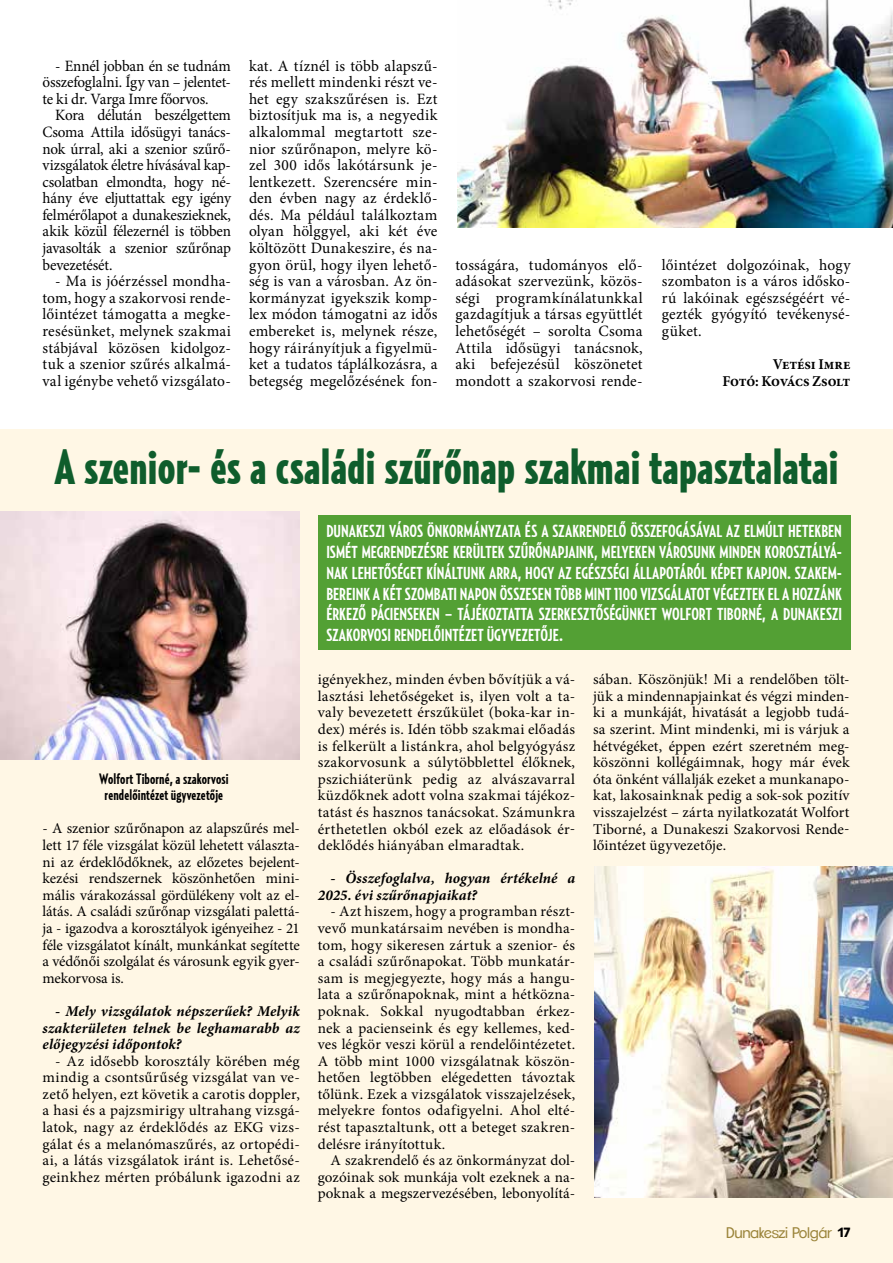
<style>
.page{position:relative;width:893px;height:1263px;background:#fff}
.page>*{position:absolute;margin:0;border:0;box-sizing:border-box;transform-origin:0 0}
.t1{font:900 extra-condensed 49.5px "Relay";letter-spacing:.005em;color:#0f5d2c}
.t2{font:700 extra-condensed 17.25px/20.7px "Relay";color:#fff;text-align:justify}
.t3{font:15.75px/16.6px "Minion Pro";letter-spacing:.01em;color:#000;text-align:justify}
.t4{font:15.75px/16.6px "Minion Pro";letter-spacing:.01em;color:#000;text-align:justify;scale:.96 1}
.t5{font:15px/16.6px "Minion Pro";letter-spacing:.01em;color:#000;text-align:justify}
.t6{font:italic 700 15px/16.6px "Minion Pro";letter-spacing:.01em;color:#000;text-align:justify}
.t7{font:700 extra-condensed 15px/16.5px "Relay";letter-spacing:.005em;color:#000;text-align:center}
.t8{font:700 15px/16.6px "Minion Pro";letter-spacing:-.015em;color:#000;text-align:right;scale:.96 1}
.t9{font:15px "Clemente P Dag";letter-spacing:-.02em;color:#9b843a}
.s1{font-family:"Polo Ze 11 K Bold";color:#000}
</style>
<div class="page">
<div style="left:0;top:429px;width:893px;height:834px;background:#fff6df"></div>
<hr style="left:0;top:0;width:1px;height:386px;background:#0f5d2c">
<img style="left:594px;top:867px;width:299px;height:330px">
<img style="left:0;top:512px;width:300px;height:248px">
<div style="left:318px;top:515px;width:532px;height:134px;background:#53a034"></div>
<img style="left:457px;top:0;width:436px;height:227px">
<p class="t4" style="left:43px;top:57px;width:198px;text-indent:13px">- Ennél jobban én se tudnám összefoglalni. Így van – jelentet&shy;te ki dr. Varga Imre főorvos.</p>
<p class="t4" style="left:43px;top:107px;width:198px;text-indent:13px">Kora délután beszélgettem Csoma Attila idősügyi tanács&shy;nok úrral, aki a szenior szűrő&shy;vizsgálatok életre hívásával kap&shy;csolatban elmondta, hogy né&shy;hány éve eljuttattak egy igény felmérőlapot a dunakeszieknek, akik közül félezernél is többen javasolták a szenior szűrőnap bevezetését.</p>
<p class="t3" style="left:43px;top:273px;width:190px;text-indent:13px">- Ma is jóérzéssel mondha&shy;tom, hogy a szakorvosi rende&shy;lőintézet támogatta a megke&shy;resésünket, melynek szakmai stábjával közösen kidolgoz&shy;tuk a szenior szűrés alkalmá&shy;val igénybe vehető vizsgálato-</p>
<p class="t3" style="left:249px;top:57px;width:190px">kat. A tíznél is több alapszű&shy;rés mellett mindenki részt ve&shy;het egy szakszűrésen is. Ezt biztosítjuk ma is, a negyedik alkalommal megtartott sze&shy;nior szűrőnapon, melyre kö&shy;zel 300 idős lakótársunk je&shy;lentkezett. Szerencsére min&shy;den évben nagy az érdeklő&shy;dés. Ma például találkoztam olyan hölggyel, aki két éve költözött Dunakeszire, és na&shy;gyon örül, hogy ilyen lehető&shy;ség is van a városban. Az ön&shy;kormányzat igyekszik komp&shy;lex módon támogatni az idős embereket is, melynek része, hogy ráirányítjuk a figyelmü&shy;ket a tudatos táplálkozásra, a betegség megelőzésének fon-</p>
<p class="t3" style="left:455px;top:256px;width:189px">tosságára, tudományos elő&shy;adásokat szervezünk, közös&shy;ségi programkínálatunkkal gazdagítjuk a társas együttlét lehetőségét – sorolta Csoma Attila idősügyi tanácsnok, aki befejezésül köszönetet mondott a szakorvosi rende-</p>
<p class="t3" style="left:662px;top:256px;width:190px">lőintézet dolgozóinak, hogy szombaton is a város idősko&shy;rú lakóinak egészségéért vé&shy;gezték gyógyító tevékenysé&shy;güket.</p>
<p class="t8" style="left:722px;top:356px;width:135px">Vetési Imre<br>Fotó: Kovács Zsolt</p>
<h1 class="t1" style="left:54px;top:438px;width:786px">A szenior- és a családi szűrőnap szakmai tapasztalatai</h1>
<p class="t7" style="left:99px;top:770px;width:131px">Wolfort Tiborné, a szakorvosi rendelőintézet ügyvezetője</p>
<p class="t5" style="left:43px;top:820px;width:259px">- A szenior szűrőnapon az alapszűrés mel&shy;lett 17 féle vizsgálat közül lehetett választa&shy;ni az érdeklődőknek, az előzetes bejelent&shy;kezési rendszernek köszönhetően mini&shy;mális várakozással gördülékeny volt az el&shy;látás. A családi szűrőnap vizsgálati palettá&shy;ja - igazodva a korosztályok igényeihez - 21 féle vizsgálatot kínált, munkánkat segítette a védőnői szolgálat és városunk egyik gyer&shy;mekorvosa is.</p>
<p class="t6" style="left:43px;top:1002px;width:259px;text-indent:13px">- Mely vizsgálatok népszerűek? Melyik szakterületen telnek be leghamarabb az előjegyzési időpontok?</p>
<p class="t5" style="left:43px;top:1053px;width:259px;text-indent:13px">- Az idősebb korosztály körében még mindig a csontsűrűség vizsgálat van ve&shy;zető helyen, ezt követik a carotis doppler, a hasi és a pajzsmirigy ultrahang vizsgá&shy;latok, nagy az érdeklődés az EKG vizs&shy;gálat és a melanómaszűrés, az ortopédi&shy;ai, a látás vizsgálatok iránt is. Lehetősé&shy;geinkhez mérten próbálunk igazodni az</p>
<p class="t2" style="left:326px;top:521px;width:517px">DUNAKESZI VÁROS ÖNKORMÁNYZATA ÉS A SZAKRENDELŐ ÖSSZEFOGÁSÁVAL AZ ELMÚLT HETEKBEN ISMÉT MEGRENDEZÉSRE KERÜLTEK SZŰRŐNAPJAINK, MELYEKEN VÁROSUNK MINDEN KOROSZTÁLYÁ-NAK LEHETŐSÉGET KÍNÁLTUNK ARRA, HOGY AZ EGÉSZSÉGI ÁLLAPOTÁRÓL KÉPET KAPJON. SZAKEM-BEREINK A KÉT SZOMBATI NAPON ÖSSZESEN TÖBB MINT 1100 VIZSGÁLATOT VÉGEZTEK EL A HOZZÁNK ÉRKEZŐ PÁCIENSEKEN – TÁJÉKOZTATTA SZERKESZTŐSÉGÜNKET WOLFORT TIBORNÉ, A DUNAKESZI SZAKORVOSI RENDELŐINTÉZET ÜGYVEZETŐJE.</p>
<p class="t5" style="left:318px;top:671px;width:259px">igényekhez, minden évben bővítjük a vá&shy;lasztási lehetőségeket is, ilyen volt a ta&shy;valy bevezetett érszűkület (boka-kar in&shy;dex) mérés is. Idén több szakmai előadás is felkerült a listánkra, ahol belgyógyász szakorvosunk a súlytöbblettel élőknek, pszichiáterünk pedig az alvászavarral küzdőknek adott volna szakmai tájékoz&shy;tatást és hasznos tanácsokat. Számunkra érthetetlen okból ezek az előadások ér&shy;deklődés hiányában elmaradtak.</p>
<p class="t6" style="left:318px;top:870px;width:259px;text-indent:13px">- Összefoglalva, hogyan értékelné a<br>2025. évi szűrőnapjaikat?</p>
<p class="t5" style="left:318px;top:903px;width:259px;text-indent:13px">- Azt hiszem, hogy a programban részt&shy;vevő munkatársaim nevében is mondha&shy;tom, hogy sikeresen zártuk a szenior- és a családi szűrőnapokat. Több munkatár&shy;sam is megjegyezte, hogy más a hangu&shy;lata a szűrőnapoknak, mint a hétközna&shy;poknak. Sokkal nyugodtabban érkez&shy;nek a pacienseink és egy kellemes, ked&shy;ves légkör veszi körül a rendelőintézetet.<br>A több mint 1000 vizsgálatnak köszön&shy;hetően legtöbben elégedetten távoztak tőlünk. Ezek a vizsgálatok visszajelzések, melyekre fontos odafigyelni. Ahol elté&shy;rést tapasztaltunk, ott a beteget szakren&shy;delésre irányítottuk.</p>
<p class="t5" style="left:318px;top:1152px;width:259px;text-indent:13px">A szakrendelő és az önkormányzat dol&shy;gozóinak sok munkája volt ezeknek a na&shy;poknak a megszervezésében, lebonyolítá-</p>
<p class="t5" style="left:593px;top:671px;width:258px">sában. Köszönjük! Mi a rendelőben tölt&shy;jük a mindennapjainkat és végzi minden&shy;ki a munkáját, hivatását a legjobb tudá&shy;sa szerint. Mint mindenki, mi is várjuk a hétvégéket, éppen ezért szeretném meg&shy;köszönni kollégáimnak, hogy már évek óta önként vállalják ezeket a munkanapo&shy;kat, lakosainknak pedig a sok-sok pozitív visszajelzést – zárta nyilatkozatát Wolfort Tiborné, a Dunakeszi Szakorvosi Rende&shy;lőintézet ügyvezetője.</p>
<p class="t9" style="left:726px;top:1223px;width:126px">Dunakeszi Polgár <span class="s1">17</span></p>
</div>
